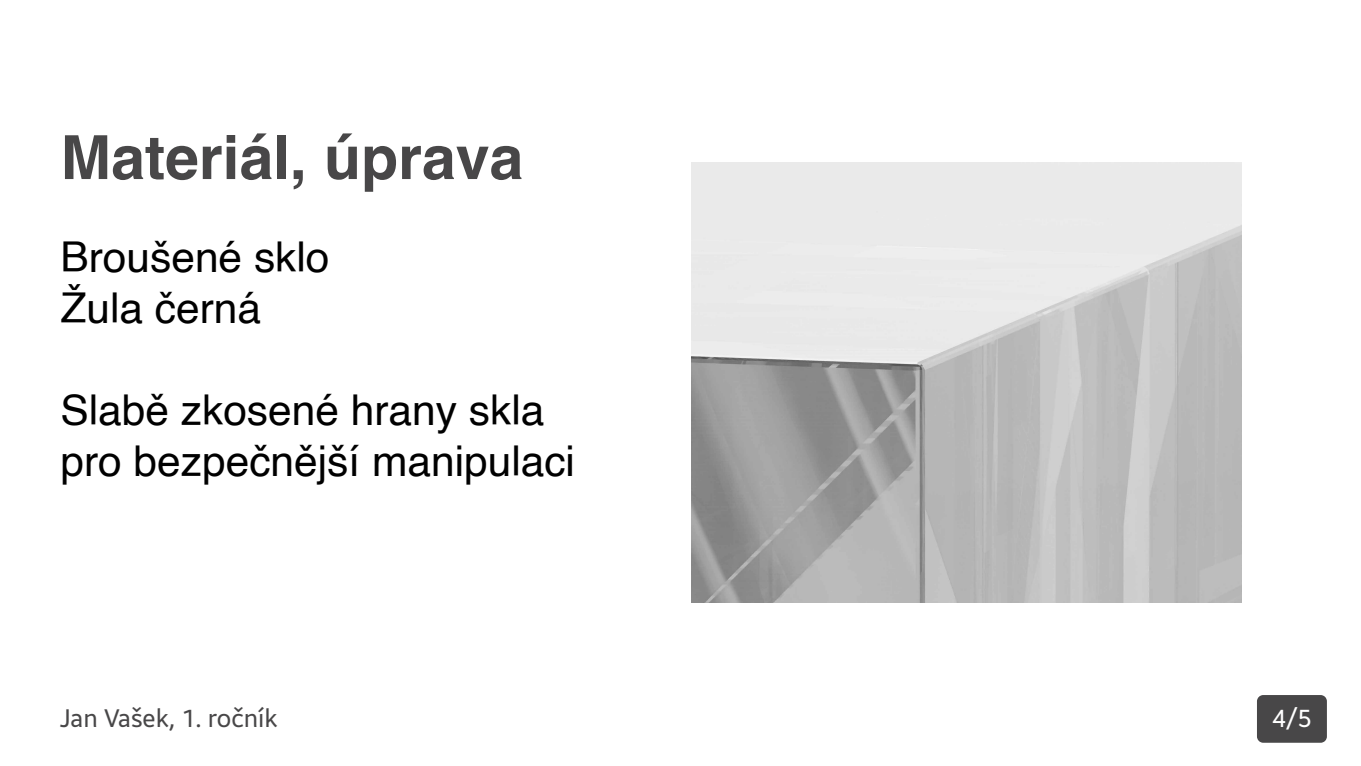
<style>
.page{position:relative;width:1361px;height:766px;background:#fff}
.page>*{position:absolute;margin:0;border:0;box-sizing:border-box;transform-origin:0 0}
.t1{font:700 60.77px "Helvetica";color:#484748}
.t2{font:42.45px/51px "Helvetica";color:#000}
.t3{font:25px "Samsung Sans";color:#484748}
.t4{font:25px "Samsung Sans";color:#fff}
</style>
<div class="page">
<div style="left:1257px;top:694px;width:70px;height:48px;background:#484748;border-radius:6px"></div>
<img style="left:691px;top:162px;width:550px;height:440px">
<h1 class="t1" style="left:60px;top:108px;width:464px">Materiál, úprava</h1>
<p class="t2" style="left:60px;top:233px;width:271px">Broušené sklo<br>Žula černá</p>
<p class="t2" style="left:60px;top:386px;width:516px">Slabě zkosené hrany skla pro bezpečnější manipulaci</p>
<p class="t3" style="left:60px;top:700px;width:219px">Jan Vašek, 1. ročník</p>
<p class="t4" style="left:1272px;top:700px;width:41px">4/5</p>
</div>
